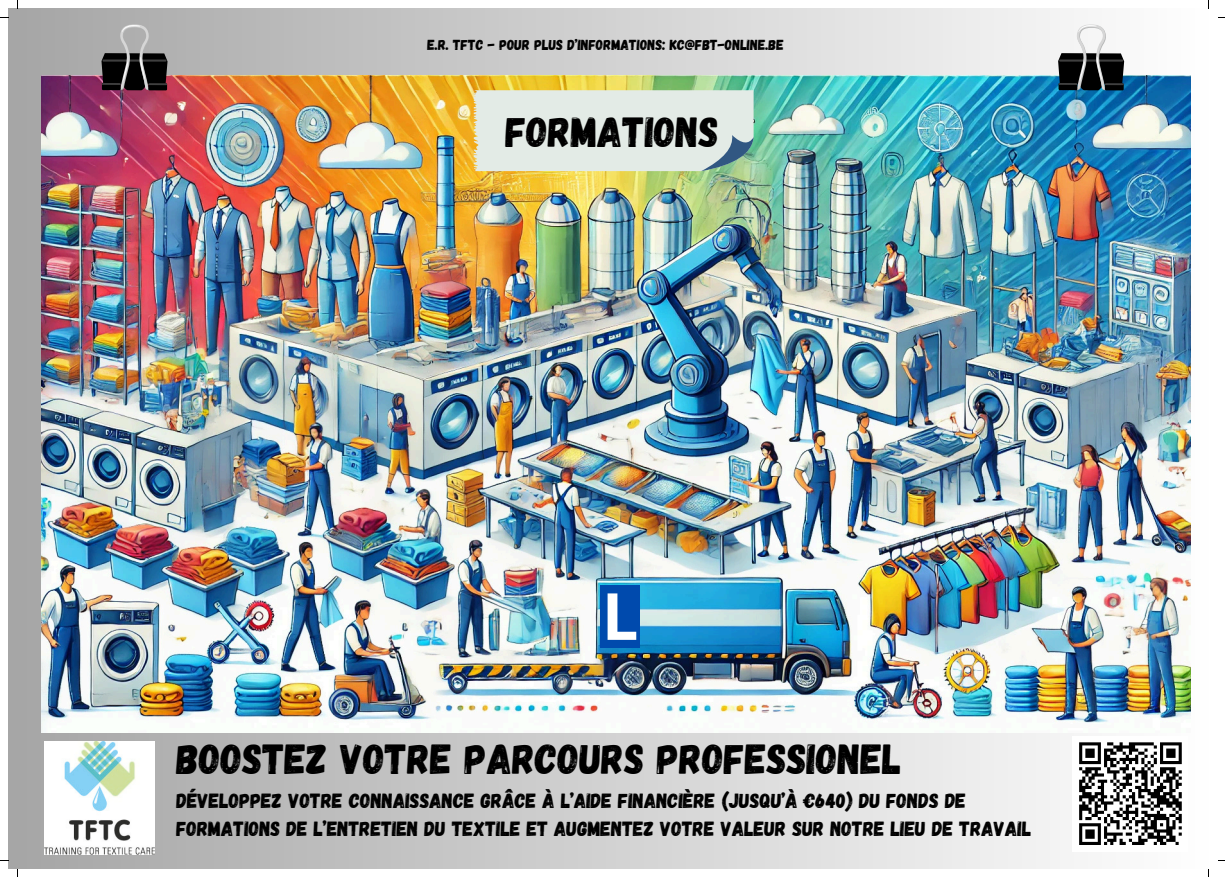
<style>
.page{position:relative;width:1225px;height:877px;background:#fff}
.page>*{position:absolute;margin:0;border:0;box-sizing:border-box;transform-origin:0 0}
.t1{font:700 65px "Open Sans";color:#fff}
.t2{font:42px "Gagalin";color:#000}
.t3{font:20.5px/28.5px "Gagalin";color:#000}
.t4{font:14.5px "Gagalin";color:#000}
</style>
<div class="page">
<div style="left:8px;top:8px;width:1209px;height:860px;background:linear-gradient(to right,#a7a7a7,#fefefe)"></div>
<img style="left:41px;top:76px;width:1149px;height:656px">
<svg style="left:1057px;top:24px;width:66px;height:66px"></svg>
<svg style="left:101px;top:24px;width:66px;height:66px;background:#605f60"></svg>
<svg style="left:470px;top:90px;width:283px;height:81px;background:#dde5de"></svg>
<img style="left:44px;top:741px;width:111px;height:112px">
<div style="left:600px;top:585px;width:39px;height:62px;background:#004aad"></div>
<div style="left:1072px;top:736px;width:115px;height:115px;background:#fff"></div>
<svg style="left:1079px;top:742px;width:103px;height:103px"></svg>
<p class="t4" style="left:427px;top:35px;width:358px">E.R. TFTC - POUR PLUS D’INFORMATIONS: KC@FBT-ONLINE.BE</p>
<p class="t2" style="left:506px;top:105px;width:214px">FORMATIONS</p>
<p class="t1" style="left:601px;top:570px;width:38px">L</p>
<p class="t2" style="left:176px;top:731px;width:726px">BOOSTEZ VOTRE PARCOURS PROFESSIONEL</p>
<p class="t3" style="left:176px;top:784px;width:856px">DÉVELOPPEZ VOTRE CONNAISSANCE GRÂCE À L’AIDE FINANCIÈRE (JUSQU’À €640) DU FONDS DE<br>FORMATIONS DE L’ENTRETIEN DU TEXTILE ET AUGMENTEZ VOTRE VALEUR SUR NOTRE LIEU DE TRAVAIL</p>
</div>
